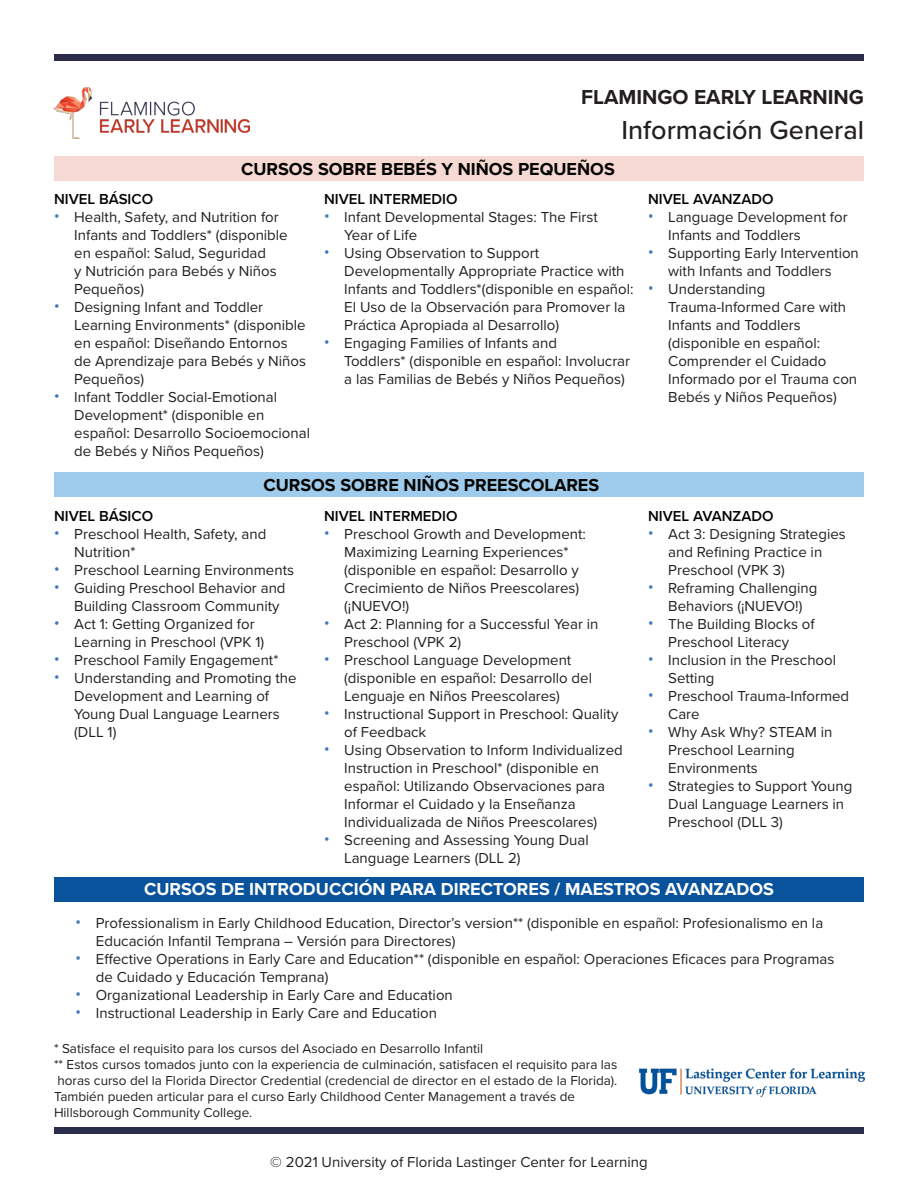
<style>
.page{position:relative;width:918px;height:1188px;background:#fff}
.page>*{position:absolute;margin:0;border:0;box-sizing:border-box;transform-origin:0 0}
.t1{font:500 27px "Proxima Nova";color:#231f20}
.t2{font:700 21px "Proxima Nova";color:#231f20}
.t3{font:700 18px "Proxima Nova";color:#040503}
.t4{font:700 18px "Proxima Nova";color:#fff}
.t5{font:15px/18px "Proxima Nova";color:#231f20}
.t6{font:600 15px "Proxima Nova";color:#040503}
.t7{font:13.5px "Proxima Nova";color:#231f20}
.s1{font-family:"Roboto";font-size:16.5px;color:#4077ba}
</style>
<div class="page">
<img style="left:54px;top:88px;width:196px;height:51px">
<div style="left:54px;top:54px;width:810px;height:7px;background:#2b2d4a"></div>
<div style="left:54px;top:1127px;width:810px;height:7px;background:#2b2d4a"></div>
<img style="left:639px;top:1068px;width:225px;height:29px">
<div style="left:54px;top:877px;width:810px;height:25px;background:#09539c"></div>
<div style="left:54px;top:472px;width:810px;height:25px;background:#9fcbec"></div>
<div style="left:54px;top:156px;width:810px;height:25px;background:#f7d9d4"></div>
<h2 class="t2" style="left:581px;top:82px;width:284px">FLAMINGO EARLY LEARNING</h2>
<h1 class="t1" style="left:622px;top:110px;width:244px">Información General</h1>
<p class="t3" style="left:241px;top:156px;width:375px">CURSOS SOBRE BEBÉS Y NIÑOS PEQUEÑOS</p>
<p class="t6" style="left:54px;top:188px;width:101px">NIVEL BÁSICO</p>
<p class="t5" style="left:74px;top:207px;width:215px;text-indent:-20px"><span class="s1">•</span> Health, Safety, and Nutrition for<br>Infants and Toddlers* (disponible en español: Salud, Seguridad<br>y Nutrición para Bebés y Niños<br>Pequeños)</p>
<p class="t5" style="left:74px;top:297px;width:233px;text-indent:-20px"><span class="s1">•</span> Designing Infant and Toddler<br>Learning Environments* (disponible en español: Diseñando Entornos de Aprendizaje para Bebés y Niños<br>Pequeños)</p>
<p class="t5" style="left:74px;top:387px;width:237px;text-indent:-20px"><span class="s1">•</span> Infant Toddler Social-Emotional<br>Development* (disponible en español: Desarrollo Socioemocional de Bebés y Niños Pequeños)</p>
<p class="t6" style="left:324px;top:188px;width:135px">NIVEL INTERMEDIO</p>
<p class="t5" style="left:344px;top:207px;width:255px;text-indent:-20px"><span class="s1">•</span> Infant Developmental Stages: The First<br>Year of Life</p>
<p class="t5" style="left:344px;top:243px;width:291px;text-indent:-20px"><span class="s1">•</span> Using Observation to Support Developmentally Appropriate Practice with Infants and Toddlers*(disponible en español:<br>El Uso de la Observación para Promover la Práctica Apropiada al Desarrollo)</p>
<p class="t5" style="left:344px;top:333px;width:287px;text-indent:-20px"><span class="s1">•</span> Engaging Families of Infants and<br>Toddlers* (disponible en español: Involucrar a las Familias de Bebés y Niños Pequeños)</p>
<p class="t3" style="left:263px;top:472px;width:337px">CURSOS SOBRE NIÑOS PREESCOLARES</p>
<p class="t6" style="left:324px;top:505px;width:135px">NIVEL INTERMEDIO</p>
<p class="t5" style="left:344px;top:524px;width:243px;text-indent:-20px"><span class="s1">•</span> Preschool Growth and Development:<br>Maximizing Learning Experiences* (disponible en español: Desarrollo y<br>Crecimiento de Niños Preescolares) (¡NUEVO!)</p>
<p class="t5" style="left:344px;top:614px;width:256px;text-indent:-20px"><span class="s1">•</span> Act 2: Planning for a Successful Year in<br>Preschool (VPK 2)</p>
<p class="t5" style="left:344px;top:650px;width:249px;text-indent:-20px"><span class="s1">•</span> Preschool Language Development (disponible en español: Desarrollo del<br>Lenguaje en Niños Preescolares)</p>
<p class="t5" style="left:344px;top:704px;width:276px;text-indent:-20px"><span class="s1">•</span> Instructional Support in Preschool: Quality of Feedback</p>
<p class="t5" style="left:344px;top:740px;width:280px;text-indent:-20px"><span class="s1">•</span> Using Observation to Inform Individualized Instruction in Preschool* (disponible en español: Utilizando Observaciones para Informar el Cuidado y la Enseñanza Individualizada de Niños Preescolares)</p>
<p class="t5" style="left:344px;top:830px;width:246px;text-indent:-20px"><span class="s1">•</span> Screening and Assessing Young Dual<br>Language Learners (DLL 2)</p>
<p class="t6" style="left:54px;top:505px;width:101px">NIVEL BÁSICO</p>
<p class="t5" style="left:74px;top:524px;width:194px;text-indent:-20px"><span class="s1">•</span> Preschool Health, Safety, and<br>Nutrition*</p>
<p class="t5" style="left:54px;top:560px;width:242px"><span class="s1">•</span> Preschool Learning Environments</p>
<p class="t5" style="left:74px;top:578px;width:213px;text-indent:-20px"><span class="s1">•</span> Guiding Preschool Behavior and<br>Building Classroom Community</p>
<p class="t5" style="left:74px;top:614px;width:191px;text-indent:-20px"><span class="s1">•</span> Act 1: Getting Organized for<br>Learning in Preschool (VPK 1)</p>
<p class="t5" style="left:54px;top:650px;width:226px"><span class="s1">•</span> Preschool Family Engagement*</p>
<p class="t5" style="left:74px;top:668px;width:224px;text-indent:-20px"><span class="s1">•</span> Understanding and Promoting the<br>Development and Learning of<br>Young Dual Language Learners (DLL 1)</p>
<p class="t6" style="left:648px;top:188px;width:127px">NIVEL AVANZADO</p>
<p class="t5" style="left:668px;top:207px;width:181px;text-indent:-20px"><span class="s1">•</span> Language Development for<br>Infants and Toddlers</p>
<p class="t5" style="left:648px;top:243px;width:212px;text-align:center"><span class="s1">•</span> Supporting Early Intervention with Infants and Toddlers</p>
<p class="t5" style="left:668px;top:279px;width:190px;text-indent:-20px"><span class="s1">•</span> Understanding<br>Trauma-Informed Care with<br>Infants and Toddlers (disponible en español:<br>Comprender el Cuidado<br>Informado por el Trauma con<br>Bebés y Niños Pequeños)</p>
<p class="t6" style="left:648px;top:505px;width:127px">NIVEL AVANZADO</p>
<p class="t5" style="left:668px;top:524px;width:179px;text-indent:-20px"><span class="s1">•</span> Act 3: Designing Strategies and Refining Practice in<br>Preschool (VPK 3)</p>
<p class="t5" style="left:648px;top:578px;width:171px;text-align:center"><span class="s1">•</span> Reframing Challenging<br>Behaviors (¡NUEVO!)</p>
<p class="t5" style="left:648px;top:614px;width:168px;text-align:center"><span class="s1">•</span> The Building Blocks of<br>Preschool Literacy</p>
<p class="t5" style="left:668px;top:650px;width:169px;text-indent:-20px"><span class="s1">•</span> Inclusion in the Preschool<br>Setting</p>
<p class="t5" style="left:668px;top:686px;width:183px;text-indent:-20px"><span class="s1">•</span> Preschool Trauma-Informed<br>Care</p>
<p class="t5" style="left:668px;top:722px;width:166px;text-indent:-20px"><span class="s1">•</span> Why Ask Why? STEAM in<br>Preschool Learning<br>Environments</p>
<p class="t5" style="left:668px;top:776px;width:186px;text-indent:-20px"><span class="s1">•</span> Strategies to Support Young<br>Dual Language Learners in<br>Preschool (DLL 3)</p>
<p class="t4" style="left:144px;top:876px;width:631px">CURSOS DE INTRODUCCIÓN PARA DIRECTORES / MAESTROS AVANZADOS</p>
<p class="t5" style="left:96px;top:914px;width:729px;text-indent:-20px"><span class="s1">•</span> Professionalism in Early Childhood Education, Director’s version** (disponible en español: Profesionalismo en la<br>Educación Infantil Temprana – Versión para Directores)</p>
<p class="t5" style="left:96px;top:950px;width:740px;text-indent:-20px"><span class="s1">•</span> Effective Operations in Early Care and Education** (disponible en español: Operaciones Eficaces para Programas de Cuidado y Educación Temprana)</p>
<p class="t5" style="left:76px;top:986px;width:379px"><span class="s1">•</span> Organizational Leadership in Early Care and Education</p>
<p class="t5" style="left:76px;top:1004px;width:363px"><span class="s1">•</span> Instructional Leadership in Early Care and Education</p>
<p class="t7" style="left:54px;top:1038px;width:431px">* Satisface el requisito para los cursos del Asociado en Desarrollo Infantil</p>
<p class="t7" style="left:54px;top:1054px;width:565px">** Estos cursos tomados junto con la experiencia de culminación, satisfacen el requisito para las</p>
<p class="t7" style="left:57px;top:1070px;width:561px">horas curso del la Florida Director Credential (credencial de director en el estado de la Florida).</p>
<p class="t7" style="left:54px;top:1087px;width:523px">También pueden articular para el curso Early Childhood Center Management a través de</p>
<p class="t7" style="left:54px;top:1103px;width:200px">Hillsborough Community College.</p>
<p class="t5" style="left:270px;top:1152px;width:379px">© 2021 University of Florida Lastinger Center for Learning</p>
</div>
